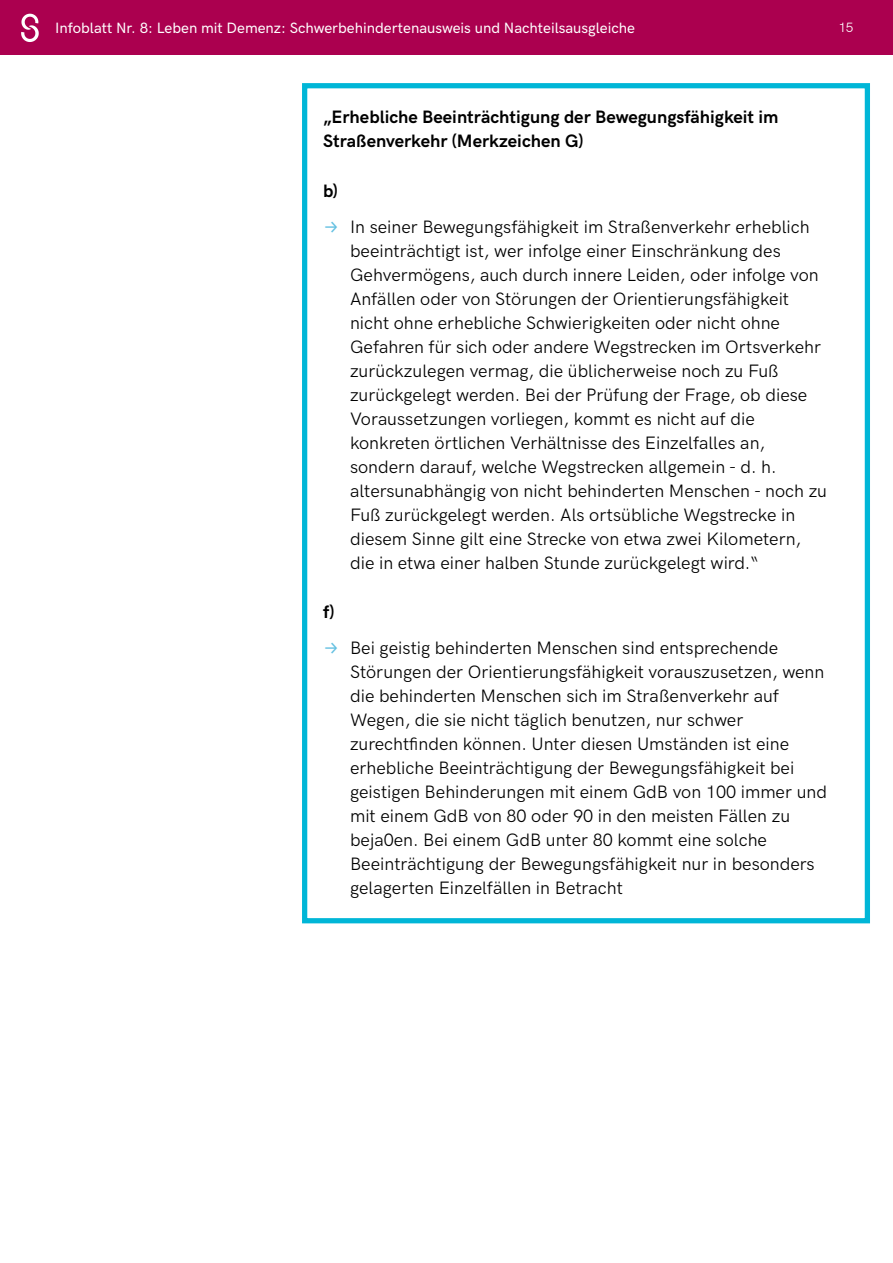
<style>
.page{position:relative;width:893px;height:1263px;background:#fff}
.page>*{position:absolute;margin:0;border:0;box-sizing:border-box;transform-origin:0 0}
.t1{font:18px/24px "HK Grotesk";color:#000}
.t2{font:700 18px/24px "HK Grotesk";color:#000}
.t3{font:500 15px "HK Grotesk";color:#fff}
.t4{font:13.5px "HK Grotesk";color:#fff}
.s1{font-family:"Fira Sans";color:#63c0e1}
</style>
<div class="page">
<div style="left:302px;top:83px;width:568px;height:840px;border:5px solid #00b6d7"></div>
<div style="left:0;top:0;width:893px;height:55px;background:#ab004f"></div>
<svg style="left:21px;top:14px;width:18px;height:28px"></svg>
<p class="t3" style="left:55px;top:22px;width:581px">Infoblatt Nr. 8: Leben mit Demenz: Schwerbehindertenausweis und Nachteilsausgleiche</p>
<p class="t4" style="left:838px;top:23px;width:17px">15</p>
<p class="t2" style="left:323px;top:107px;width:457px">„Erhebliche Beeinträchtigung der Bewegungsfähigkeit im<br>Straßenverkehr (Merkzeichen G)</p>
<p class="t2" style="left:323px;top:181px;width:16px">b)</p>
<p class="t1" style="left:350px;top:217px;width:479px;text-indent:-27px"><span class="s1">→</span> In seiner Bewegungsfähigkeit im Straßenverkehr erheblich beeinträchtigt ist, wer infolge einer Einschränkung des Gehvermögens, auch durch innere Leiden, oder infolge von Anfällen oder von Störungen der Orientierungsfähigkeit nicht ohne erhebliche Schwierigkeiten oder nicht ohne Gefahren für sich oder andere Wegstrecken im Ortsverkehr zurückzulegen vermag, die üblicherweise noch zu Fuß zurückgelegt werden. Bei der Prüfung der Frage, ob diese Voraussetzungen vorliegen, kommt es nicht auf die konkreten örtlichen Verhältnisse des Einzelfalles an, sondern darauf, welche Wegstrecken allgemein - d. h. altersunabhängig von nicht behinderten Menschen - noch zu Fuß zurückgelegt werden. Als ortsübliche Wegstrecke in diesem Sinne gilt eine Strecke von etwa zwei Kilometern, die in etwa einer halben Stunde zurückgelegt wird.“</p>
<p class="t2" style="left:323px;top:602px;width:13px">f)</p>
<p class="t1" style="left:350px;top:638px;width:479px;text-indent:-27px"><span class="s1">→</span> Bei geistig behinderten Menschen sind entsprechende Störungen der Orientierungsfähigkeit vorauszusetzen, wenn die behinderten Menschen sich im Straßenverkehr auf Wegen, die sie nicht täglich benutzen, nur schwer zurechtfinden können. Unter diesen Umständen ist eine erhebliche Beeinträchtigung der Bewegungsfähigkeit bei geistigen Behinderungen mit einem GdB von 100 immer und mit einem GdB von 80 oder 90 in den meisten Fällen zu beja0en. Bei einem GdB unter 80 kommt eine solche Beeinträchtigung der Bewegungsfähigkeit nur in besonders gelagerten Einzelfällen in Betracht</p>
</div>
